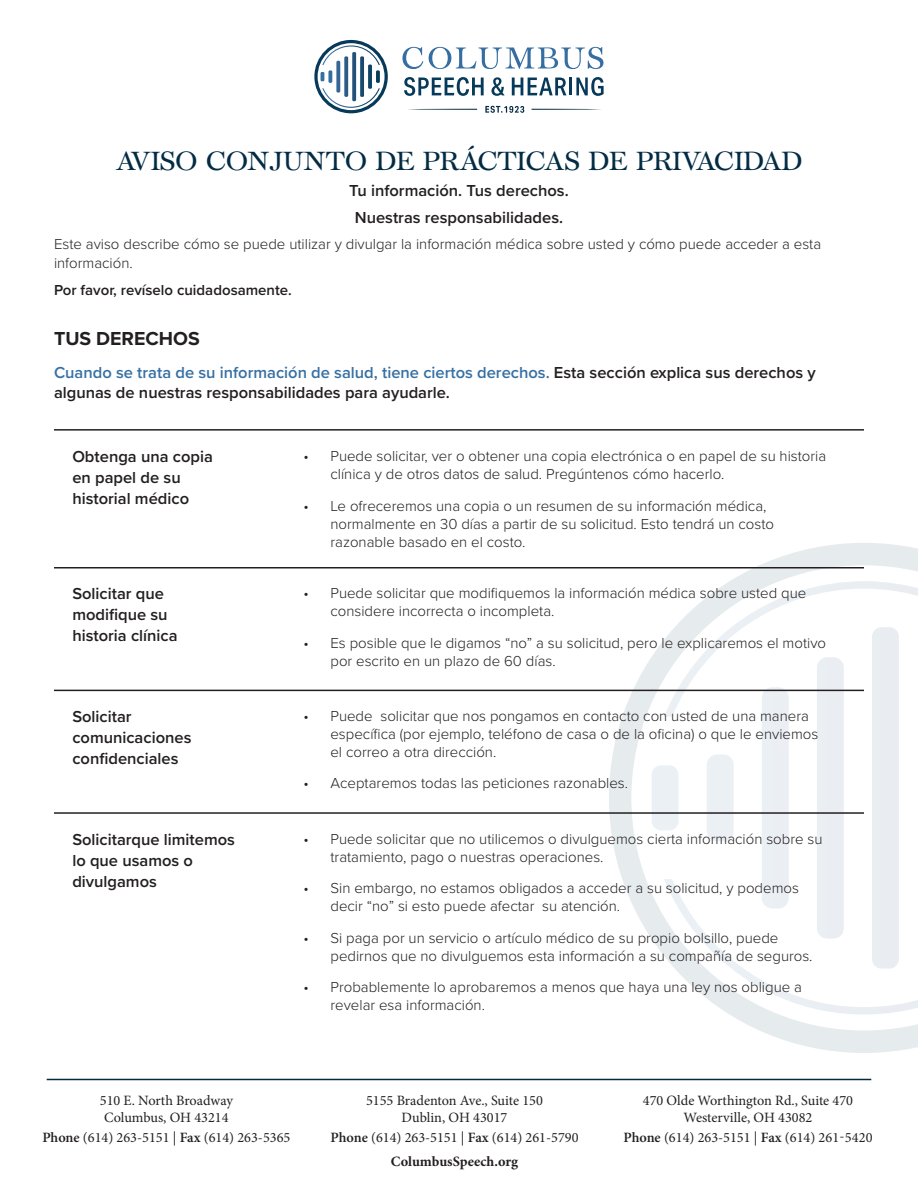
<style>
.page{position:relative;width:918px;height:1188px;background:#fff}
.page>*{position:absolute;margin:0;border:0;box-sizing:border-box;transform-origin:0 0}
.t1{font:25.5px "Temeraire";color:#032c44}
.t2{font:700 19.5px "Proxima Nova";color:#231f20}
.t3{font:600 16.5px/21px "Proxima Nova";color:#231f20}
.t4{font:300 15px/18px "Proxima Nova";color:#231f20}
.t5{font:600 15px "Proxima Nova";color:#231f20}
.t6{font:14.25px/17.1px "Minion Pro";color:#231f20;text-align:center}
.s1{color:#3770a4}
.s2{font-weight:600}
.s3{font-weight:700}
</style>
<div class="page">
<hr style="left:47px;top:1079px;width:824px;height:1px;background:#032c44">
<svg style="left:408px;top:106px;width:193px;height:7px"></svg>
<svg style="left:314px;top:40px;width:74px;height:73px"></svg>
<svg style="left:404px;top:77px;width:80px;height:19px"></svg>
<svg style="left:491px;top:77px;width:14px;height:19px"></svg>
<svg style="left:512px;top:78px;width:54px;height:17px"></svg>
<hr style="left:569px;top:78px;width:3px;height:17px;background:#073a5a">
<svg style="left:576px;top:77px;width:28px;height:19px"></svg>
<svg style="left:402px;top:47px;width:21px;height:22px"></svg>
<svg style="left:429px;top:47px;width:175px;height:22px"></svg>
<svg style="left:609px;top:543px;width:309px;height:510px"></svg>
<svg style="left:652px;top:581px;width:266px;height:434px"></svg>
<hr style="left:54px;top:429px;width:810px;height:2px;background:#231f20">
<hr style="left:54px;top:567px;width:810px;height:1px;background:#231f20">
<hr style="left:54px;top:690px;width:810px;height:1px;background:#231f20">
<hr style="left:54px;top:812px;width:810px;height:2px;background:#231f20">
<p class="t1" style="left:116px;top:143px;width:688px">AVISO CONJUNTO DE PRÁCTICAS DE PRIVACIDAD</p>
<p class="t3" style="left:349px;top:180px;width:221px">Tu información. Tus derechos.</p>
<p class="t3" style="left:355px;top:206px;width:210px">Nuestras responsabilidades.</p>
<p class="t4" style="left:54px;top:233px;width:769px;line-height:19.5px">Este aviso describe cómo se puede utilizar y divulgar la información médica sobre usted y cómo puede acceder a esta información.</p>
<p class="t5" style="left:54px;top:278px;width:239px">Por favor, revíselo cuidadosamente.</p>
<p class="t2" style="left:54px;top:324px;width:147px">TUS DERECHOS</p>
<p class="t3" style="left:54px;top:362px;width:763px;line-height:19.8px"><span class="s1">Cuando se trata de su información de salud, tiene ciertos derechos.</span> Esta sección explica sus derechos y algunas de nuestras responsabilidades para ayudarle.</p>
<p class="t3" style="left:72px;top:446px;width:142px">Obtenga una copia en papel de su historial médico</p>
<p class="t3" style="left:72px;top:583px;width:107px">Solicitar que modifique su historia clínica</p>
<p class="t3" style="left:72px;top:706px;width:121px">Solicitar comunicaciones confidenciales</p>
<p class="t3" style="left:72px;top:828px;width:164px">Solicitarque limitemos lo que usamos o divulgamos</p>
<p class="t4" style="left:330px;top:446px;width:497px;text-indent:-27px">• Puede solicitar, ver o obtener una copia electrónica o en papel de su historia clínica y de otros datos de salud. Pregúntenos cómo hacerlo.</p>
<p class="t4" style="left:330px;top:496px;width:445px;text-indent:-27px">• Le ofreceremos una copia o un resumen de su información médica, normalmente en 30 días a partir de su solicitud. Esto tendrá un costo razonable basado en el costo.</p>
<p class="t4" style="left:330px;top:583px;width:477px;text-indent:-27px">• Puede solicitar que modifiquemos la información médica sobre usted que considere incorrecta o incompleta.</p>
<p class="t4" style="left:330px;top:633px;width:497px;text-indent:-27px">• Es posible que le digamos “no” a su solicitud, pero le explicaremos el motivo por escrito en un plazo de 60 días.</p>
<p class="t4" style="left:330px;top:706px;width:489px;text-indent:-27px">• Puede solicitar que nos pongamos en contacto con usted de una manera específica (por ejemplo, teléfono de casa o de la oficina) o que le enviemos el correo a otra dirección.</p>
<p class="t4" style="left:303px;top:774px;width:326px">• Aceptaremos todas las peticiones razonables.</p>
<p class="t4" style="left:330px;top:829px;width:494px;text-indent:-27px">• Puede solicitar que no utilicemos o divulguemos cierta información sobre su tratamiento, pago o nuestras operaciones.</p>
<p class="t4" style="left:330px;top:878px;width:470px;text-indent:-27px">• Sin embargo, no estamos obligados a acceder a su solicitud, y podemos decir “no” si esto puede afectar su atención.</p>
<p class="t4" style="left:330px;top:928px;width:484px;text-indent:-27px">• Si paga por un servicio o artículo médico de su propio bolsillo, puede pedirnos que no divulguemos esta información a su compañía de seguros.</p>
<p class="t4" style="left:330px;top:977px;width:473px;text-indent:-27px">• Probablemente lo aprobaremos a menos que haya una ley nos obligue a revelar esa información.</p>
<p class="t6" style="left:100px;top:1092px;width:135px;text-align:left">510 E. North Broadway<br>Columbus, OH 43214</p>
<p class="t6" style="left:42px;top:1129px;width:250px"><span class="s2">Phone</span> (614) 263-5151 | <span class="s2">Fax</span> (614) 263-5365</p>
<p class="t6" style="left:366px;top:1092px;width:178px">5155 Bradenton Ave., Suite 150<br>Dublin, OH 43017</p>
<p class="t6" style="left:330px;top:1125px;width:250px;line-height:23.9px"><span class="s2">Phone</span> (614) 263-5151 | <span class="s2">Fax</span> (614) 261-5790<br><span class="s3">ColumbusSpeech.org</span></p>
<p class="t6" style="left:643px;top:1092px;width:212px">470 Olde Worthington Rd., Suite 470<br>Westerville, OH 43082</p>
<p class="t6" style="left:623px;top:1129px;width:251px"><span class="s2">Phone</span> (614) 263-5151 | <span class="s2">Fax</span> (614) 261-5420</p>
</div>
